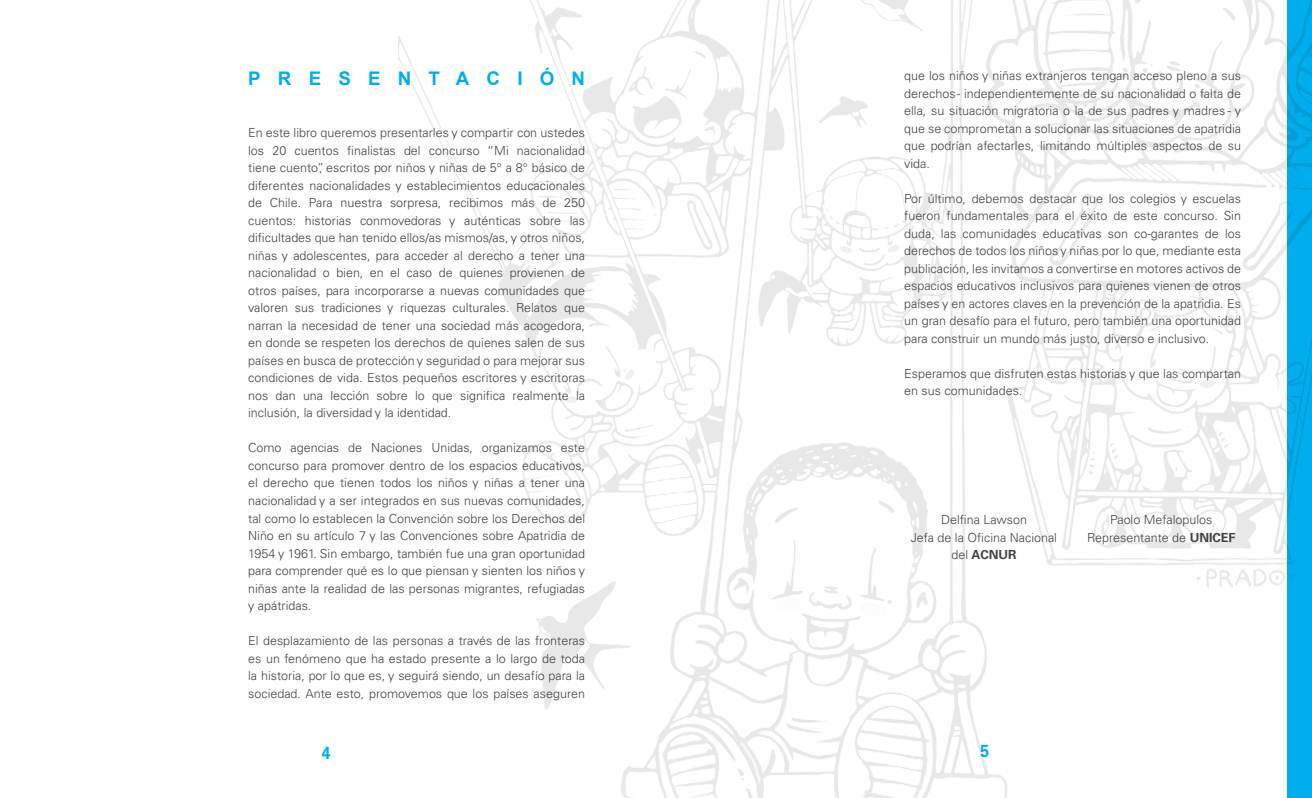
<style>
.page{position:relative;width:1312px;height:798px;background:#fff}
.page>*{position:absolute;margin:0;border:0;box-sizing:border-box;transform-origin:0 0}
.t1{font:700 18.75px "Arial";letter-spacing:.915em;color:#00aeef}
.t2{font:700 17.5px "Univers LT Pro 65";color:#00aeef;scale:.9 1}
.t3{font:300 12.5px/17.5px "Univers LT Pro 45";color:#434345;text-align:justify}
.t4{font:700 12.5px "Univers LT Pro 65";color:#434345}
.s1{font-family:"Univers LT Pro 45";font-weight:300}
.s2{font-family:"Univers LT Pro 65";font-weight:700}
</style>
<div class="page">
<img style="left:398px;top:0;width:913px;height:797px">
<h1 class="t1" style="left:248px;top:65px;width:262px">PRESENTACIÓ</h1>
<h1 class="t1" style="left:571px;top:65px;width:15px">N</h1>
<p class="t3" style="left:248px;top:124px;width:338px">En este libro queremos presentarles y compartir con ustedes los 20 cuentos finalistas del concurso “Mi nacionalidad tiene cuento”, escritos por niños y niñas de 5° a 8° básico de diferentes nacionalidades y establecimientos educacionales de Chile. Para nuestra sorpresa, recibimos más de 250 cuentos: historias conmovedoras y auténticas sobre las dificultades que han tenido ellos/as mismos/as, y otros niños, niñas y adolescentes, para acceder al derecho a tener una nacionalidad o bien, en el caso de quienes provienen de otros países, para incorporarse a nuevas comunidades que valoren sus tradiciones y riquezas culturales. Relatos que narran la necesidad de tener una sociedad más acogedora, en donde se respeten los derechos de quienes salen de sus países en busca de protección y seguridad o para mejorar sus condiciones de vida. Estos pequeños escritores y escritoras nos dan una lección sobre lo que significa realmente la inclusión, la diversidad y la identidad.</p>
<p class="t3" style="left:248px;top:439px;width:338px">Como agencias de Naciones Unidas, organizamos este concurso para promover dentro de los espacios educativos, el derecho que tienen todos los niños y niñas a tener una nacionalidad y a ser integrados en sus nuevas comunidades, tal como lo establecen la Convención sobre los Derechos del Niño en su artículo 7 y las Convenciones sobre Apatridia de 1954 y 1961. Sin embargo, también fue una gran oportunidad para comprender qué es lo que piensan y sienten los niños y niñas ante la realidad de las personas migrantes, refugiadas y apátridas.</p>
<p class="t3" style="left:248px;top:631px;width:338px">El desplazamiento de las personas a través de las fronteras es un fenómeno que ha estado presente a lo largo de toda la historia, por lo que es, y seguirá siendo, un desafío para la sociedad. Ante esto, promovemos que los países aseguren</p>
<p class="t3" style="left:904px;top:67px;width:338px">que los niños y niñas extranjeros tengan acceso pleno a sus derechos - independientemente de su nacionalidad o falta de ella, su situación migratoria o la de sus padres y madres - y que se comprometan a solucionar las situaciones de apatridia que podrían afectarles, limitando múltiples aspectos de su vida.</p>
<p class="t3" style="left:904px;top:189px;width:338px">Por último, debemos destacar que los colegios y escuelas fueron fundamentales para el éxito de este concurso. Sin duda, las comunidades educativas son co-garantes de los derechos de todos los niños y niñas por lo que, mediante esta publicación, les invitamos a convertirse en motores activos de espacios educativos inclusivos para quienes vienen de otros países y en actores claves en la prevención de la apatridia. Es un gran desafío para el futuro, pero también una oportunidad para construir un mundo más justo, diverso e inclusivo.</p>
<p class="t3" style="left:904px;top:364px;width:338px">Esperamos que disfruten estas historias y que las compartan en sus comunidades.</p>
<p class="t3" style="left:910px;top:511px;width:148px;text-align:center">Delfina Lawson<br>Jefa de la Oficina Nacional</p>
<p class="t4" style="left:951px;top:547px;width:67px"><span class="s1">del</span> ACNUR</p>
<p class="t3" style="left:1086px;top:511px;width:150px;text-align:center">Paolo Mefalopulos<br>Representante de <span class="s2">UNICEF</span></p>
<h2 class="t2" style="left:322px;top:742px;width:11px">4</h2>
<h2 class="t2" style="left:980px;top:740px;width:11px">5</h2>
</div>
